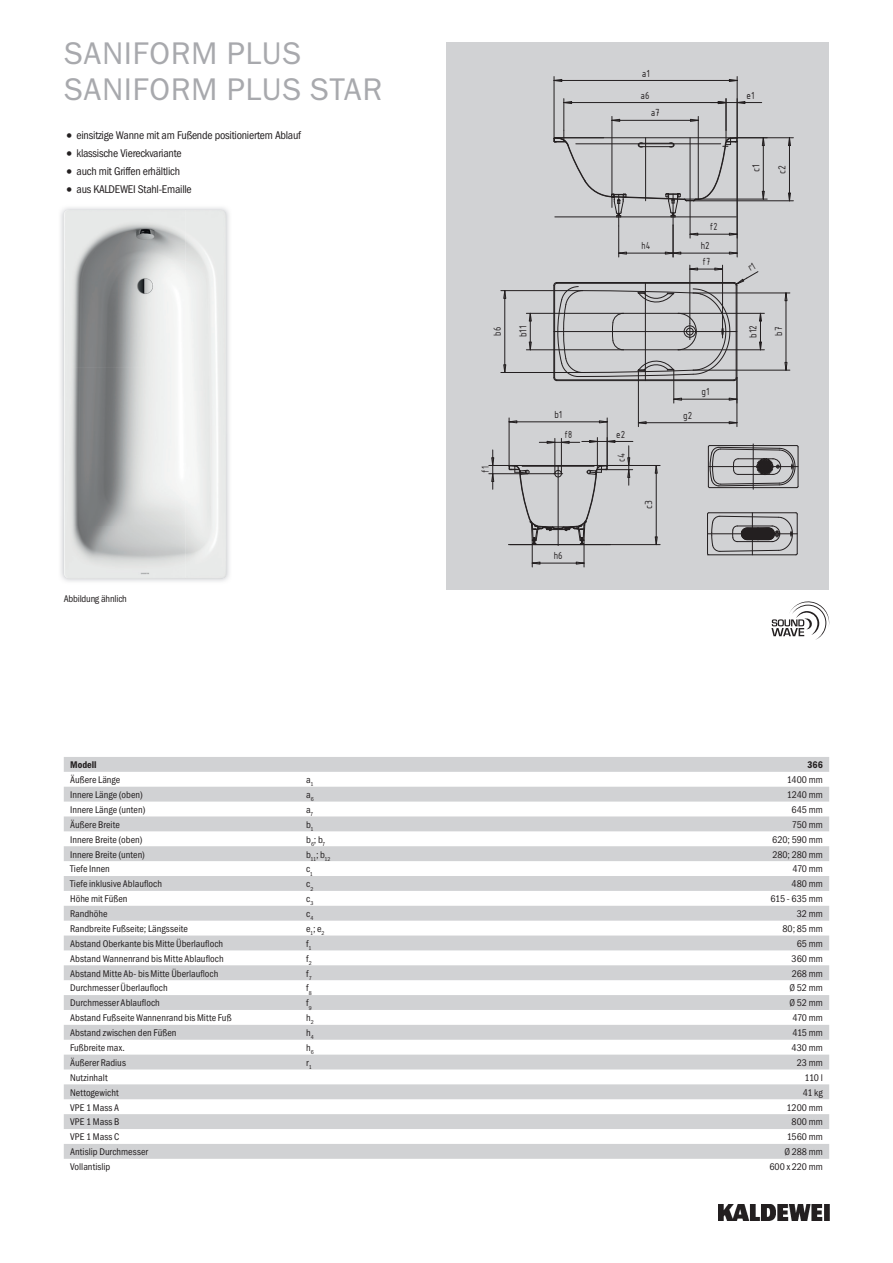
<style>
.page{position:relative;width:893px;height:1263px;background:#fff}
.page>*{position:absolute;margin:0;border:0;box-sizing:border-box;transform-origin:0 0}
.t1{font:31.5px/36px "Franklin Gothic ITC";letter-spacing:.015em;color:#a8a9ad}
.t2{font:11.25px "Franklin Gothic Cond ITC";letter-spacing:-.02em;color:#231f20}
.t3{font:11.1px "ISOCPEUR";color:#231f20;scale:.89 1}
.t4{font:11.1px "ISOCPEUR";color:#231f20;scale:.82 1}
.t5{font:11.1px "ISOCPEUR";color:#231f20;scale:.91 1}
.t6{font:11.1px "ISOCPEUR";color:#231f20}
.t7{font:11.1px "ISOCPEUR";color:#231f20;scale:.95 1}
.t8{font:11.1px "ISOCPEUR";color:#231f20;scale:.94 1}
.t9{font:11.1px "ISOCPEUR";color:#231f20;scale:.83 1}
.t10{font:11.1px "ISOCPEUR";color:#231f20;scale:.9 1}
.t11{font:9.75px "Franklin Gothic Cond ITC";color:#231f20}
.t12{font:9.75px "Franklin Gothic Cond ITC";letter-spacing:-.02em;color:#231f20}
.t13{font:600 9.75px "Franklin Gothic Cond ITC";color:#231f20}
.t14{font:5.7px "Franklin Gothic Cond ITC";color:#231f20}
.s1{font-size:15.75px}
</style>
<div class="page">
<img style="left:719px;top:1204px;width:110px;height:16px">
<div style="left:446px;top:43px;width:383px;height:547px;background:#d1d2d4"></div>
<img style="left:60px;top:207px;width:169px;height:375px">
<img style="left:64px;top:210px;width:162px;height:368px">
<svg style="left:64px;top:757px;width:765px;height:402px;fill:#d9dadb"></svg>
<svg style="left:771px;top:601px;width:58px;height:39px"></svg>
<svg style="left:489px;top:77px;width:310px;height:490px"></svg>
<h1 class="t1" style="left:64px;top:35px;width:320px">SANIFORM PLUS<br>SANIFORM PLUS STAR</h1>
<p class="t2" style="left:64px;top:129px;width:239px"><span class="s1">•</span> einsitzige Wanne mit am Fußende positioniertem Ablauf</p>
<p class="t2" style="left:64px;top:147px;width:119px"><span class="s1">•</span> klassische Viereckvariante</p>
<p class="t2" style="left:64px;top:165px;width:118px"><span class="s1">•</span> auch mit Griffen erhältlich</p>
<p class="t2" style="left:64px;top:183px;width:129px"><span class="s1">•</span> aus KALDEWEI Stahl-Emaille</p>
<p class="t12" style="left:64px;top:593px;width:65px">Abbildung ähnlich</p>
<p class="t5" style="left:642px;top:66px;width:10px">a1</p>
<p class="t3" style="left:640px;top:88px;width:12px">a6</p>
<p class="t5" style="left:746px;top:88px;width:10px">e1</p>
<p class="t3" style="left:651px;top:106px;width:12px">a7</p>
<p class="t4" style="left:710px;top:220px;width:11px">f2</p>
<p class="t9" style="left:641px;top:238px;width:12px">h4</p>
<p class="t3" style="left:701px;top:238px;width:12px">h2</p>
<p class="t4" style="left:702px;top:254px;width:11px">f7</p>
<p class="t6" style="left:749px;top:172px;width:9px;rotate:-90deg">c1</p>
<p class="t6" style="left:775px;top:174px;width:11px;rotate:-90deg">c2</p>
<p class="t3" style="left:490px;top:336px;width:12px;rotate:-90deg">b6</p>
<p class="t7" style="left:516px;top:337px;width:14px;rotate:-90deg">b11</p>
<p class="t8" style="left:746px;top:338px;width:15px;rotate:-90deg">b12</p>
<p class="t3" style="left:771px;top:336px;width:12px;rotate:-90deg">b7</p>
<p class="t4" style="left:478px;top:473px;width:9px;rotate:-90deg">f1</p>
<p class="t5" style="left:554px;top:407px;width:10px">b1</p>
<p class="t4" style="left:564px;top:428px;width:11px">f8</p>
<p class="t3" style="left:616px;top:427px;width:12px">e2</p>
<p class="t3" style="left:554px;top:548px;width:12px">h6</p>
<p class="t10" style="left:614px;top:462px;width:11px;rotate:-90deg">c4</p>
<p class="t6" style="left:642px;top:509px;width:11px;rotate:-90deg">c3</p>
<p class="t3" style="left:683px;top:408px;width:12px">g2</p>
<p class="t5" style="left:702px;top:384px;width:10px">g1</p>
<p class="t13" style="left:70px;top:759px;width:28px">Modell</p>
<p class="t13" style="left:807px;top:759px;width:17px">366</p>
<p class="t11" style="left:70px;top:774px;width:52px">Äußere Länge</p>
<p class="t11" style="left:306px;top:774px;width:9px">a<sub>1</sub></p>
<p class="t11" style="left:787px;top:774px;width:38px">1400 mm</p>
<p class="t11" style="left:70px;top:789px;width:74px">Innere Länge (oben)</p>
<p class="t11" style="left:306px;top:789px;width:9px">a<sub>6</sub></p>
<p class="t11" style="left:787px;top:789px;width:37px">1240 mm</p>
<p class="t11" style="left:70px;top:804px;width:77px">Innere Länge (unten)</p>
<p class="t11" style="left:306px;top:804px;width:8px">a<sub>7</sub></p>
<p class="t11" style="left:791px;top:804px;width:33px">645 mm</p>
<p class="t11" style="left:70px;top:819px;width:51px">Äußere Breite</p>
<p class="t11" style="left:306px;top:819px;width:9px">b<sub>1</sub></p>
<p class="t11" style="left:792px;top:819px;width:33px">750 mm</p>
<p class="t11" style="left:70px;top:834px;width:74px">Innere Breite (oben)</p>
<p class="t11" style="left:306px;top:834px;width:20px">b<sub>6</sub>; b<sub>7</sub></p>
<p class="t11" style="left:772px;top:834px;width:52px">620; 590 mm</p>
<p class="t11" style="left:70px;top:848px;width:76px">Innere Breite (unten)</p>
<p class="t14" style="left:306px;top:855px;width:26px"><sup>b</sup>11<sup>;</sup> <sup>b</sup>12</p>
<p class="t11" style="left:772px;top:848px;width:52px">280; 280 mm</p>
<p class="t11" style="left:70px;top:863px;width:41px">Tiefe Innen</p>
<p class="t11" style="left:306px;top:863px;width:8px">c<sub>1</sub></p>
<p class="t11" style="left:792px;top:863px;width:32px">470 mm</p>
<p class="t11" style="left:70px;top:878px;width:93px">Tiefe inklusive Ablaufloch</p>
<p class="t11" style="left:306px;top:878px;width:9px">c<sub>2</sub></p>
<p class="t11" style="left:791px;top:878px;width:33px">480 mm</p>
<p class="t11" style="left:70px;top:893px;width:59px">Höhe mit Füßen</p>
<p class="t11" style="left:306px;top:893px;width:9px">c<sub>3</sub></p>
<p class="t11" style="left:770px;top:893px;width:54px">615 - 635 mm</p>
<p class="t11" style="left:70px;top:908px;width:39px">Randhöhe</p>
<p class="t11" style="left:306px;top:908px;width:9px">c<sub>4</sub></p>
<p class="t11" style="left:797px;top:908px;width:27px">32 mm</p>
<p class="t11" style="left:70px;top:923px;width:119px">Randbreite Fußseite; Längsseite</p>
<p class="t11" style="left:306px;top:923px;width:20px">e<sub>1</sub>; e<sub>2</sub></p>
<p class="t11" style="left:782px;top:923px;width:42px">80; 85 mm</p>
<p class="t11" style="left:70px;top:938px;width:155px">Abstand Oberkante bis Mitte Überlaufloch</p>
<p class="t11" style="left:306px;top:938px;width:7px">f<sub>1</sub></p>
<p class="t11" style="left:797px;top:938px;width:28px">65 mm</p>
<p class="t11" style="left:70px;top:953px;width:155px">Abstand Wannenrand bis Mitte Ablaufloch</p>
<p class="t11" style="left:306px;top:953px;width:7px">f<sub>2</sub></p>
<p class="t11" style="left:792px;top:953px;width:33px">360 mm</p>
<p class="t11" style="left:70px;top:967px;width:150px">Abstand Mitte Ab- bis Mitte Überlaufloch</p>
<p class="t11" style="left:306px;top:967px;width:7px">f<sub>7</sub></p>
<p class="t11" style="left:792px;top:967px;width:33px">268 mm</p>
<p class="t11" style="left:70px;top:982px;width:99px">Durchmesser Überlaufloch</p>
<p class="t11" style="left:306px;top:982px;width:7px">f<sub>8</sub></p>
<p class="t11" style="left:789px;top:982px;width:35px">Ø 52 mm</p>
<p class="t11" style="left:70px;top:997px;width:91px">Durchmesser Ablaufloch</p>
<p class="t11" style="left:306px;top:997px;width:7px">f<sub>9</sub></p>
<p class="t11" style="left:789px;top:997px;width:35px">Ø 52 mm</p>
<p class="t11" style="left:70px;top:1012px;width:163px">Abstand Fußseite Wannenrand bis Mitte Fuß</p>
<p class="t11" style="left:306px;top:1012px;width:9px">h<sub>2</sub></p>
<p class="t11" style="left:792px;top:1012px;width:32px">470 mm</p>
<p class="t11" style="left:70px;top:1027px;width:108px">Abstand zwischen den Füßen</p>
<p class="t11" style="left:306px;top:1027px;width:9px">h<sub>4</sub></p>
<p class="t11" style="left:793px;top:1027px;width:32px">415 mm</p>
<p class="t11" style="left:70px;top:1042px;width:56px">Fußbreite max.</p>
<p class="t11" style="left:306px;top:1042px;width:9px">h<sub>6</sub></p>
<p class="t11" style="left:791px;top:1042px;width:33px">430 mm</p>
<p class="t11" style="left:70px;top:1057px;width:57px">Äußerer Radius</p>
<p class="t11" style="left:306px;top:1057px;width:7px">r<sub>1</sub></p>
<p class="t11" style="left:797px;top:1057px;width:27px">23 mm</p>
<p class="t11" style="left:70px;top:1072px;width:39px">Nutzinhalt</p>
<p class="t11" style="left:804px;top:1072px;width:20px">110 l</p>
<p class="t11" style="left:70px;top:1087px;width:50px">Nettogewicht</p>
<p class="t11" style="left:803px;top:1087px;width:21px">41 kg</p>
<p class="t11" style="left:70px;top:1101px;width:50px">VPE 1 Mass A</p>
<p class="t11" style="left:787px;top:1101px;width:38px">1200 mm</p>
<p class="t11" style="left:70px;top:1116px;width:51px">VPE 1 Mass B</p>
<p class="t11" style="left:791px;top:1116px;width:33px">800 mm</p>
<p class="t11" style="left:70px;top:1131px;width:51px">VPE 1 Mass C</p>
<p class="t11" style="left:787px;top:1131px;width:38px">1560 mm</p>
<p class="t11" style="left:70px;top:1146px;width:80px">Antislip Durchmesser</p>
<p class="t11" style="left:784px;top:1146px;width:40px">Ø 288 mm</p>
<p class="t11" style="left:70px;top:1161px;width:42px">Vollantislip</p>
<p class="t11" style="left:769px;top:1161px;width:55px">600 x 220 mm</p>
</div>
